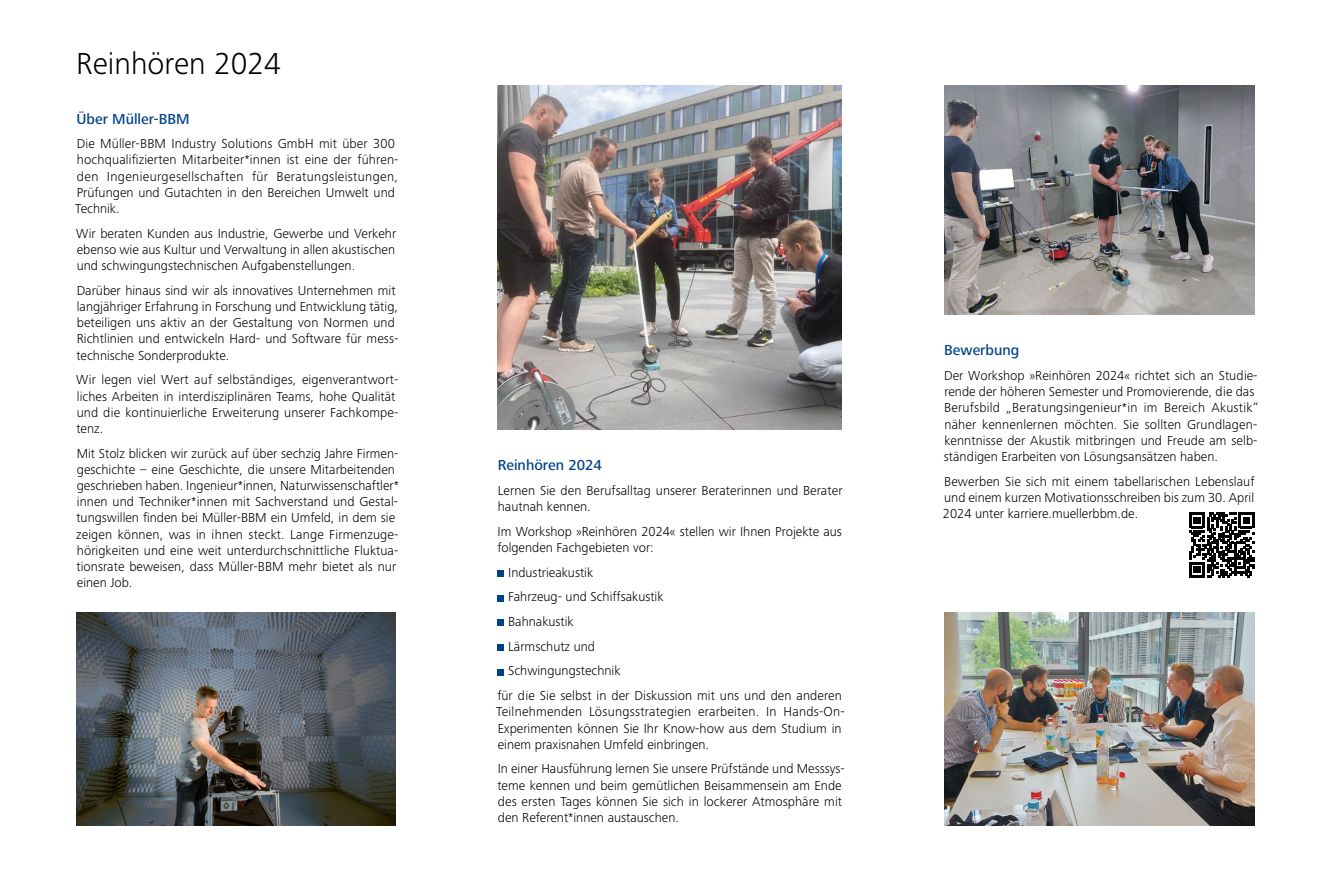
<style>
.page{position:relative;width:1331px;height:893px;background:#fff}
.page>*{position:absolute;margin:0;border:0;box-sizing:border-box;transform-origin:0 0}
.t1{font:300 31.5px "Frutiger Next Pro";color:#000}
.t2{font:500 15px "Frutiger Next Pro";color:#004288}
.t3{font:300 13.5px/16.2px "Frutiger Next Pro";color:#000}
</style>
<div class="page">
<div style="left:497px;top:570px;width:7px;height:7px;background:#004288"></div>
<div style="left:497px;top:595px;width:7px;height:6px;background:#004288"></div>
<div style="left:497px;top:620px;width:7px;height:6px;background:#004288"></div>
<div style="left:497px;top:644px;width:7px;height:7px;background:#004288"></div>
<div style="left:497px;top:669px;width:7px;height:6px;background:#004288"></div>
<img style="left:77px;top:613px;width:318px;height:212px">
<img style="left:497px;top:85px;width:345px;height:344px">
<img style="left:944px;top:613px;width:310px;height:212px">
<img style="left:944px;top:85px;width:310px;height:230px">
<svg style="left:1189px;top:513px;width:65px;height:65px"></svg>
<h1 class="t1" style="left:76px;top:45px;width:206px">Reinhören 2024</h1>
<p class="t2" style="left:77px;top:110px;width:115px">Über Müller-BBM</p>
<p class="t3" style="left:75px;top:136px;width:325px">Die Müller-BBM Industry Solutions GmbH mit über 300 hochqualifizierten Mitarbeiter*innen ist eine der führen&shy;den Ingenieurgesellschaften für Beratungsleistungen, Prüfungen und Gutachten in den Bereichen Umwelt und Technik.</p>
<p class="t3" style="left:76px;top:225px;width:321px;text-align:justify">Wir beraten Kunden aus Industrie, Gewerbe und Verkehr ebenso wie aus Kultur und Verwaltung in allen akustischen und schwingungstechnischen Aufgabenstellungen.</p>
<p class="t3" style="left:76px;top:282px;width:324px">Darüber hinaus sind wir als innovatives Unternehmen mit langjähriger Erfahrung in Forschung und Entwicklung tätig, beteiligen uns aktiv an der Gestaltung von Normen und Richtlinien und entwickeln Hard- und Software für mess&shy;technische Sonderprodukte.</p>
<p class="t3" style="left:76px;top:372px;width:324px">Wir legen viel Wert auf selbständiges, eigenverantwort&shy;liches Arbeiten in interdisziplinären Teams, hohe Qualität und die kontinuierliche Erweiterung unserer Fachkompe&shy;tenz.</p>
<p class="t3" style="left:76px;top:445px;width:324px">Mit Stolz blicken wir zurück auf über sechzig Jahre Firmen&shy;geschichte – eine Geschichte, die unsere Mitarbeitenden geschrieben haben. Ingenieur*innen, Naturwissenschaftler* innen und Techniker*innen mit Sachverstand und Gestal&shy;tungswillen finden bei Müller-BBM ein Umfeld, in dem sie zeigen können, was in ihnen steckt. Lange Firmenzuge&shy;hörigkeiten und eine weit unterdurchschnittliche Fluktua&shy;tionsrate beweisen, dass Müller-BBM mehr bietet als nur einen Job.</p>
<p class="t2" style="left:498px;top:456px;width:106px">Reinhören 2024</p>
<p class="t3" style="left:498px;top:482px;width:346px">Lernen Sie den Berufsalltag unserer Beraterinnen und Berater hautnah kennen.</p>
<p class="t3" style="left:497px;top:523px;width:346px">Im Workshop »Reinhören 2024« stellen wir Ihnen Projekte aus folgenden Fachgebieten vor:</p>
<p class="t3" style="left:508px;top:564px;width:87px">Industrieakustik</p>
<p class="t3" style="left:508px;top:589px;width:157px">Fahrzeug- und Schiffsakustik</p>
<p class="t3" style="left:508px;top:613px;width:67px">Bahnakustik</p>
<p class="t3" style="left:508px;top:638px;width:88px">Lärmschutz und</p>
<p class="t3" style="left:508px;top:663px;width:114px">Schwingungstechnik</p>
<p class="t3" style="left:497px;top:687px;width:346px">für die Sie selbst in der Diskussion mit uns und den anderen</p>
<p class="t3" style="left:496px;top:704px;width:350px">Teilnehmenden Lösungsstrategien erarbeiten. In Hands-On-<br>Experimenten können Sie Ihr Know-how aus dem Studium in einem praxisnahen Umfeld einbringen.</p>
<p class="t3" style="left:497px;top:761px;width:349px">In einer Hausführung lernen Sie unsere Prüfstände und Messsys&shy;teme kennen und beim gemütlichen Beisammensein am Ende des ersten Tages können Sie sich in lockerer Atmosphäre mit den Referent*innen austauschen.</p>
<p class="t2" style="left:944px;top:342px;width:77px">Bewerbung</p>
<p class="t3" style="left:944px;top:367px;width:316px">Der Workshop »Reinhören 2024« richtet sich an Studie&shy;rende der höheren Semester und Promovierende, die das Berufsbild „Beratungsingenieur*in im Bereich Akustik“ näher kennenlernen möchten. Sie sollten Grundlagen&shy;kenntnisse der Akustik mitbringen und Freude am selb&shy;ständigen Erarbeiten von Lösungsansätzen haben.</p>
<p class="t3" style="left:943px;top:473px;width:313px;text-align:justify">Bewerben Sie sich mit einem tabellarischen Lebenslauf und einem kurzen Motivationsschreiben bis zum 30. April 2024 unter karriere.muellerbbm.de.</p>
</div>
